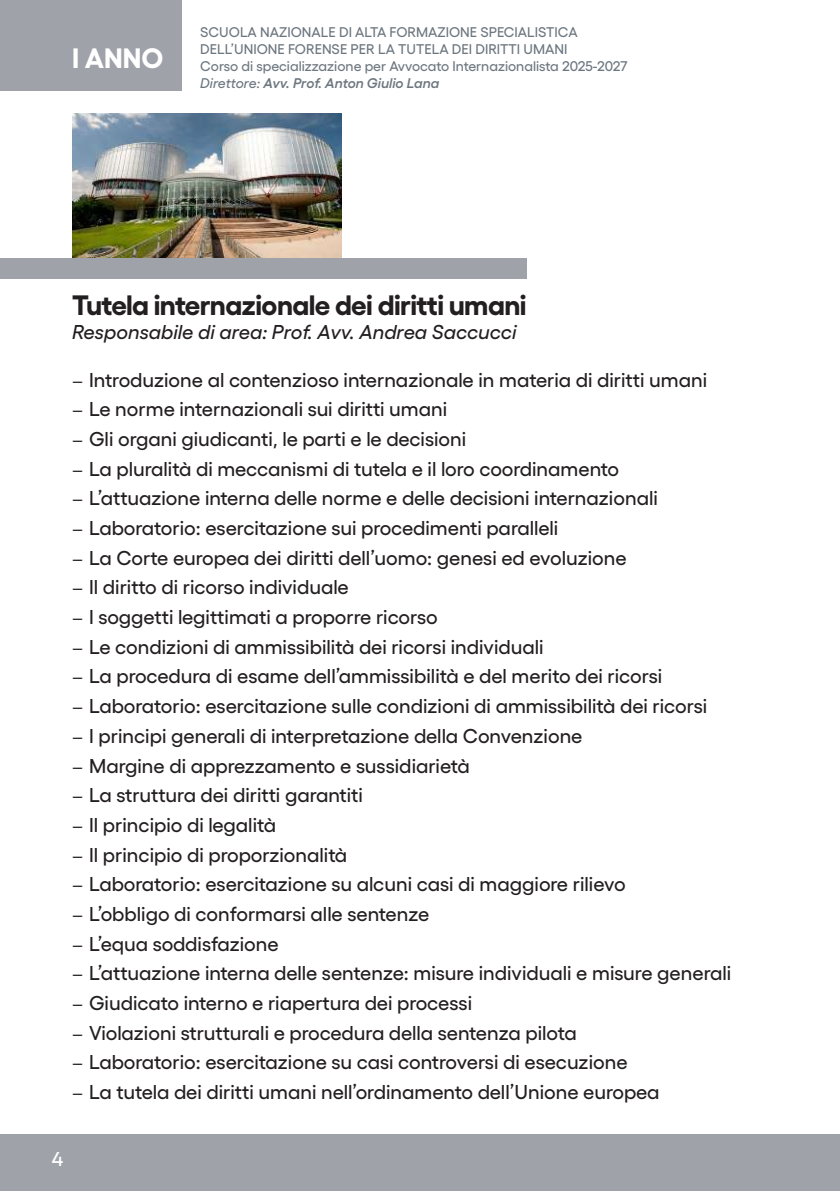
<style>
.page{position:relative;width:840px;height:1191px;background:#fff}
.page>*{position:absolute;margin:0;border:0;box-sizing:border-box;transform-origin:0 0}
.t1{font:700 28px "Gellix";letter-spacing:-.02em;color:#231f20}
.t2{font:700 28px "Gellix";color:#fff}
.t3{font:500 20px/29.6px "Gellix";color:#231f20}
.t4{font:italic 500 20px "Gellix";color:#231f20}
.t5{font:500 20px "Gellix";color:#fff}
.t6{font:500 14px/16.8px "Gellix";color:#6d7780}
.s1{font-style:italic}
.s2{font-weight:600;font-style:italic}
</style>
<div class="page">
<img style="left:72px;top:113px;width:269px;height:146px">
<div style="left:0;top:1134px;width:839px;height:57px;background:#9fa2a8"></div>
<div style="left:0;top:0;width:181px;height:91px;background:#9fa2a8"></div>
<div style="left:0;top:259px;width:526px;height:20px;background:#9fa2a8"></div>
<h1 class="t2" style="left:72px;top:35px;width:93px">I ANNO</h1>
<p class="t6" style="left:200px;top:22px;width:428px">SCUOLA NAZIONALE DI ALTA FORMAZIONE SPECIALISTICA DELL’UNIONE FORENSE PER LA TUTELA DEI DIRITTI UMANI<br>Corso di specializzazione per Avvocato Internazionalista 2025-2027<br><span class="s1">Direttore:</span> <span class="s2">Avv. Prof. Anton Giulio Lana</span></p>
<h1 class="t1" style="left:72px;top:282px;width:456px">Tutela internazionale dei diritti umani</h1>
<p class="t4" style="left:72px;top:316px;width:446px">Responsabile di area: Prof. Avv. Andrea Saccucci</p>
<p class="t3" style="left:89px;top:363px;width:643px">Introduzione al contenzioso internazionale in materia di diritti umani Le norme internazionali sui diritti umani<br>Gli organi giudicanti, le parti e le decisioni<br>La pluralità di meccanismi di tutela e il loro coordinamento L’attuazione interna delle norme e delle decisioni internazionali Laboratorio: esercitazione sui procedimenti paralleli<br>La Corte europea dei diritti dell’uomo: genesi ed evoluzione<br>Il diritto di ricorso individuale<br>I soggetti legittimati a proporre ricorso<br>Le condizioni di ammissibilità dei ricorsi individuali<br>La procedura di esame dell’ammissibilità e del merito dei ricorsi Laboratorio: esercitazione sulle condizioni di ammissibilità dei ricorsi<br>I principi generali di interpretazione della Convenzione<br>Margine di apprezzamento e sussidiarietà<br>La struttura dei diritti garantiti<br>Il principio di legalità<br>Il principio di proporzionalità<br>Laboratorio: esercitazione su alcuni casi di maggiore rilievo<br>L’obbligo di conformarsi alle sentenze<br>L’equa soddisfazione<br>L’attuazione interna delle sentenze: misure individuali e misure generali Giudicato interno e riapertura dei processi<br>Violazioni strutturali e procedura della sentenza pilota<br>Laboratorio: esercitazione su casi controversi di esecuzione<br>La tutela dei diritti umani nell’ordinamento dell’Unione europea</p>
<p class="t5" style="left:52px;top:1143px;width:13px">4</p>
</div>
